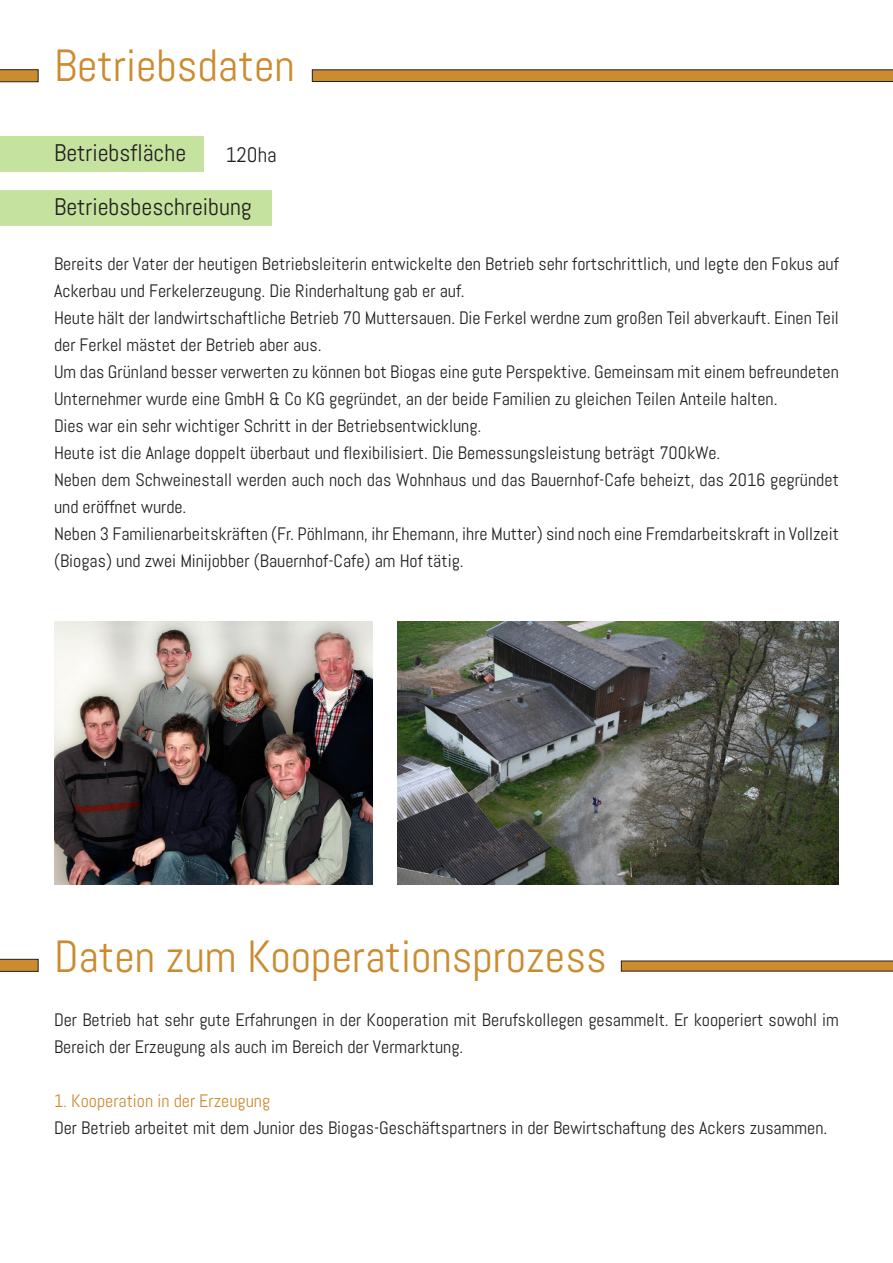
<style>
.page{position:relative;width:893px;height:1263px;background:#fff}
.page>*{position:absolute;margin:0;border:0;box-sizing:border-box;transform-origin:0 0}
.t1{font:45px "Abel";color:#cb8c30}
.t2{font:24px "Abel";color:#231f20}
.t3{font:21px "Abel";color:#231f20}
.t4{font:18px/27px "Abel";color:#231f20}
.t5{font:18px "Abel";color:#cb8c30}
</style>
<div class="page">
<svg style="left:311px;top:69px;width:582px;height:13px;background:#b17d31"></svg>
<svg style="left:0;top:69px;width:39px;height:14px"></svg>
<div style="left:0;top:136px;width:204px;height:36px;background:#c5e29e"></div>
<div style="left:0;top:190px;width:271px;height:36px;background:#c5e29e"></div>
<svg style="left:620px;top:960px;width:273px;height:12px;background:#b2813b"></svg>
<svg style="left:0;top:958px;width:39px;height:14px"></svg>
<img style="left:54px;top:621px;width:318px;height:264px">
<img style="left:398px;top:621px;width:441px;height:264px">
<p class="t1" style="left:54px;top:37px;width:242px">Betriebsdaten</p>
<p class="t2" style="left:54px;top:138px;width:134px">Betriebsfläche</p>
<p class="t2" style="left:54px;top:192px;width:199px">Betriebsbeschreibung</p>
<p class="t4" style="left:54px;top:250px;width:786px">Bereits der Vater der heutigen Betriebsleiterin entwickelte den Betrieb sehr fortschrittlich, und legte den Fokus auf<br>Ackerbau und Ferkelerzeugung. Die Rinderhaltung gab er auf.</p>
<p class="t4" style="left:54px;top:304px;width:786px">Heute hält der landwirtschaftliche Betrieb 70 Muttersauen. Die Ferkel werdne zum großen Teil abverkauft. Einen Teil der Ferkel mästet der Betrieb aber aus.</p>
<p class="t4" style="left:54px;top:358px;width:786px">Um das Grünland besser verwerten zu können bot Biogas eine gute Perspektive. Gemeinsam mit einem befreundeten<br>Unternehmer wurde eine GmbH &amp; Co KG gegründet, an der beide Familien zu gleichen Teilen Anteile halten.</p>
<p class="t4" style="left:54px;top:412px;width:429px">Dies war ein sehr wichtiger Schritt in der Betriebsentwicklung.</p>
<p class="t4" style="left:54px;top:439px;width:668px">Heute ist die Anlage doppelt überbaut und flexibilisiert. Die Bemessungsleistung beträgt 700kWe.</p>
<p class="t4" style="left:54px;top:466px;width:786px">Neben dem Schweinestall werden auch noch das Wohnhaus und das Bauernhof-Cafe beheizt, das 2016 gegründet und eröffnet wurde.</p>
<p class="t4" style="left:54px;top:520px;width:786px">Neben 3 Familienarbeitskräften (Fr. Pöhlmann, ihr Ehemann, ihre Mutter) sind noch eine Fremdarbeitskraft in Vollzeit (Biogas) und zwei Minijobber (Bauernhof-Cafe) am Hof tätig.</p>
<p class="t3" style="left:226px;top:142px;width:53px">120ha</p>
<p class="t1" style="left:54px;top:928px;width:554px">Daten zum Kooperationsprozess</p>
<p class="t4" style="left:54px;top:1006px;width:786px">Der Betrieb hat sehr gute Erfahrungen in der Kooperation mit Berufskollegen gesammelt. Er kooperiert sowohl im<br>Bereich der Erzeugung als auch im Bereich der Vermarktung.</p>
<p class="t5" style="left:54px;top:1089px;width:218px">1. Kooperation in der Erzeugung</p>
<p class="t4" style="left:54px;top:1114px;width:775px">Der Betrieb arbeitet mit dem Junior des Biogas-Geschäftspartners in der Bewirtschaftung des Ackers zusammen.</p>
</div>
